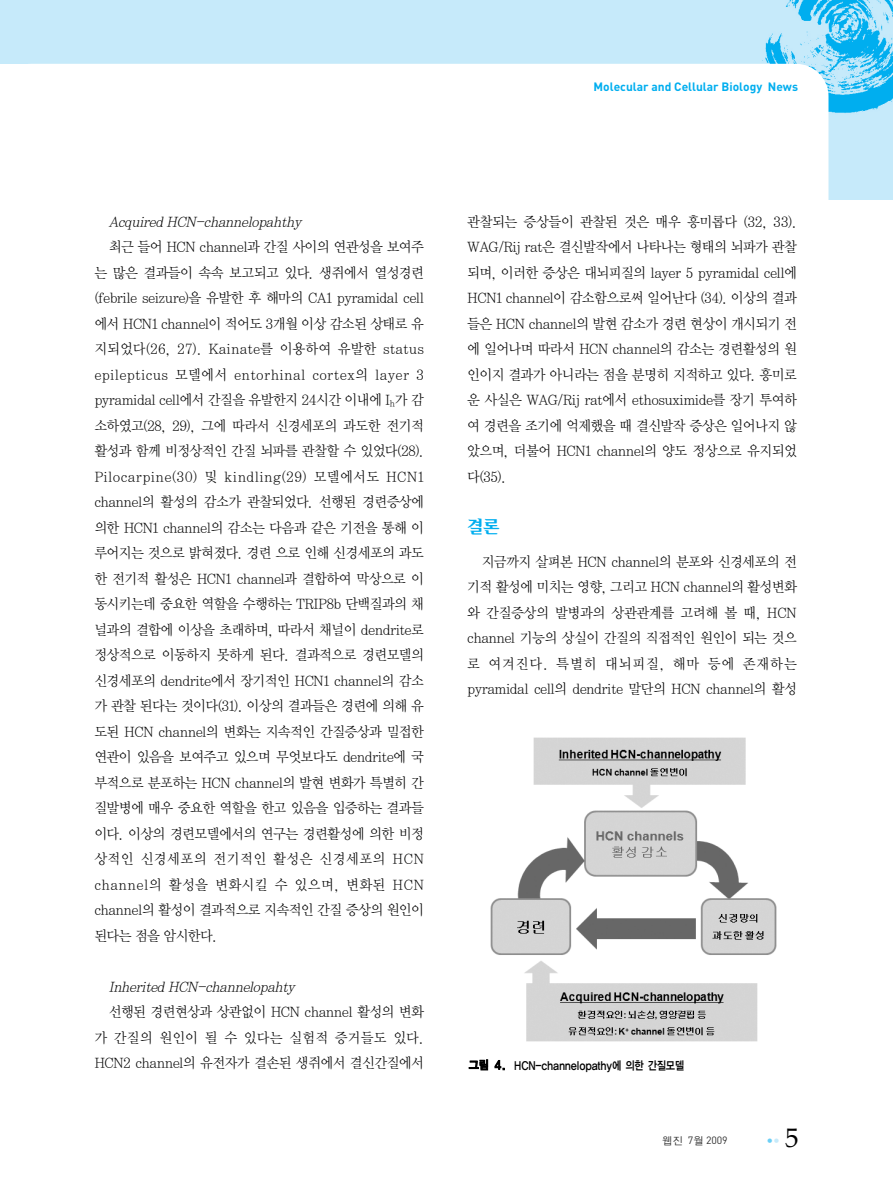
<style>
.page{position:relative;width:893px;height:1190px;background:#fff}
.page>*{position:absolute;margin:0;border:0;box-sizing:border-box;transform-origin:0 0}
.t1{font:18px "Iris M";color:#00aeef;scale:.95 1}
.t2{font:14.25px/25.5px "Y Mj O12";letter-spacing:-.095em;color:#000;text-align:justify;scale:.95 1}
.t3{font:italic 14.25px "Y Mj O12";color:#000;scale:.95 1}
.t4{font:700 12px "DIN";color:#00aeef}
.t5{font:11.7px "YGO14";letter-spacing:-.085em;color:#000;scale:.85 1}
.t6{font:10.5px "DIN";color:#333}
.t7{font:7.5px "Y Mj O12";color:#6bcff6}
.s1{font-family:"YGO13"}
.s2{font-family:"YGO12"}
.s3{color:#c6eafa}
.s4{font-family:"Palatino";font-size:27px;color:#000}
</style>
<div class="page">
<div style="left:0;top:0;width:892px;height:200px;background:#c6eafa"></div>
<img style="left:739px;top:0;width:153px;height:124px">
<div style="left:190px;top:64px;width:638px;height:136px;background:#fff"></div>
<div style="left:0;top:64px;width:190px;height:191px;background:#fff"></div>
<img style="left:490px;top:737px;width:286px;height:304px">
<p class="t4" style="left:593px;top:83px;width:206px">Molecular and Cellular Biology News</p>
<p class="t3" style="left:108px;top:215px;width:208px">AcquiredHCN-channelopahthy</p>
<p class="t2" style="left:94px;top:235px;width:349px;text-indent:14px">최근 들어 HCN channel과 간질 사이의 연관성을 보여주 는 많은 결과들이 속속 보고되고 있다. 생쥐에서 열성경련 (febrile seizure)을 유발한 후 해마의 CA1 pyramidal cell 에서 HCN1 channel이 적어도 3개월 이상 감소된 상태로 유 지되었다(26, 27). Kainate를 이용하여 유발한 status epilepticus 모델에서 entorhinal cortex의 layer 3 pyramidal cell에서 간질을 유발한지 24시간 이내에 I<sub>h</sub>가 감 소하였고(28, 29), 그에 따라서 신경세포의 과도한 전기적 활성과 함께 비정상적인 간질 뇌파를 관찰할 수 있었다(28).<br>Pilocarpine(30) 및 kindling(29) 모델에서도 HCN1 channel의 활성의 감소가 관찰되었다. 선행된 경련증상에 의한 HCN1 channel의 감소는 다음과 같은 기전을 통해 이 루어지는 것으로 밝혀졌다. 경련 으로 인해 신경세포의 과도 한 전기적 활성은 HCN1 channel과 결합하여 막상으로 이 동시키는데 중요한 역할을 수행하는 TRIP8b 단백질과의 채 널과의 결합에 이상을 초래하며, 따라서 채널이 dendrite로 정상적으로 이동하지 못하게 된다. 결과적으로 경련모델의 신경세포의 dendrite에서 장기적인 HCN1 channel의 감소 가 관찰 된다는 것이다(31). 이상의 결과들은 경련에 의해 유 도된 HCN channel의 변화는 지속적인 간질증상과 밀접한 연관이 있음을 보여주고 있으며 무엇보다도 dendrite에 국 부적으로 분포하는 HCN channel의 발현 변화가 특별히 간 질발병에 매우 중요한 역할을 한고 있음을 입증하는 결과들 이다. 이상의 경련모델에서의 연구는 경련활성에 의한 비정 상적인 신경세포의 전기적인 활성은 신경세포의 HCN channel의 활성을 변화시킬 수 있으며, 변화된 HCN channel의 활성이 결과적으로 지속적인 간질 증상의 원인이 된다는 점을 암시한다.</p>
<p class="t3" style="left:108px;top:980px;width:201px">InheritedHCN-channelopahty</p>
<p class="t2" style="left:94px;top:1000px;width:349px;text-indent:14px">선행된 경련현상과 상관없이 HCN channel 활성의 변화 가 간질의 원인이 될 수 있다는 실험적 증거들도 있다.<br>HCN2 channel의 유전자가 결손된 생쥐에서 결신간질에서</p>
<p class="t2" style="left:467px;top:209px;width:349px">관찰되는 증상들이 관찰된 것은 매우 흥미롭다 (32, 33).<br>WAG/Rij rat은 결신발작에서 나타나는 형태의 뇌파가 관찰 되며, 이러한 증상은 대뇌피질의 layer 5 pyramidal cell에 HCN1 channel이 감소함으로써 일어난다 (34). 이상의 결과 들은 HCN channel의 발현 감소가 경련 현상이 개시되기 전 에 일어나며 따라서 HCN channel의 감소는 경련활성의 원 인이지 결과가 아니라는 점을 분명히 지적하고 있다. 흥미로 운 사실은 WAG/Rij rat에서 ethosuximide를 장기 투여하 여 경련을 조기에 억제했을 때 결신발작 증상은 일어나지 않 았으며, 더불어 HCN1 channel의 양도 정상으로 유지되었 다(35).</p>
<p class="t1" style="left:467px;top:518px;width:36px">결론</p>
<p class="t2" style="left:467px;top:549px;width:349px;text-indent:14px">지금까지 살펴본 HCN channel의 분포와 신경세포의 전 기적 활성에 미치는 영향, 그리고 HCN channel의 활성변화 와 간질증상의 발병과의 상관관계를 고려해 볼 때, HCN channel 기능의 상실이 간질의 직접적인 원인이 되는 것으 로 여겨진다. 특별히 대뇌피질, 해마 등에 존재하는 pyramidal cell의 dendrite 말단의 HCN channel의 활성</p>
<p class="t5" style="left:468px;top:1059px;width:256px"><span class="s1">그림 4.</span> HCN-channelopathy에 의한 간질모델</p>
<p class="t6" style="left:662px;top:1136px;width:67px"><span class="s2">웹진</span> 7<span class="s2">월</span> 2009</p>
<p class="t7" style="left:766px;top:1136px;width:34px">●<span class="s3">●</span> <span class="s4">5</span></p>
</div>
